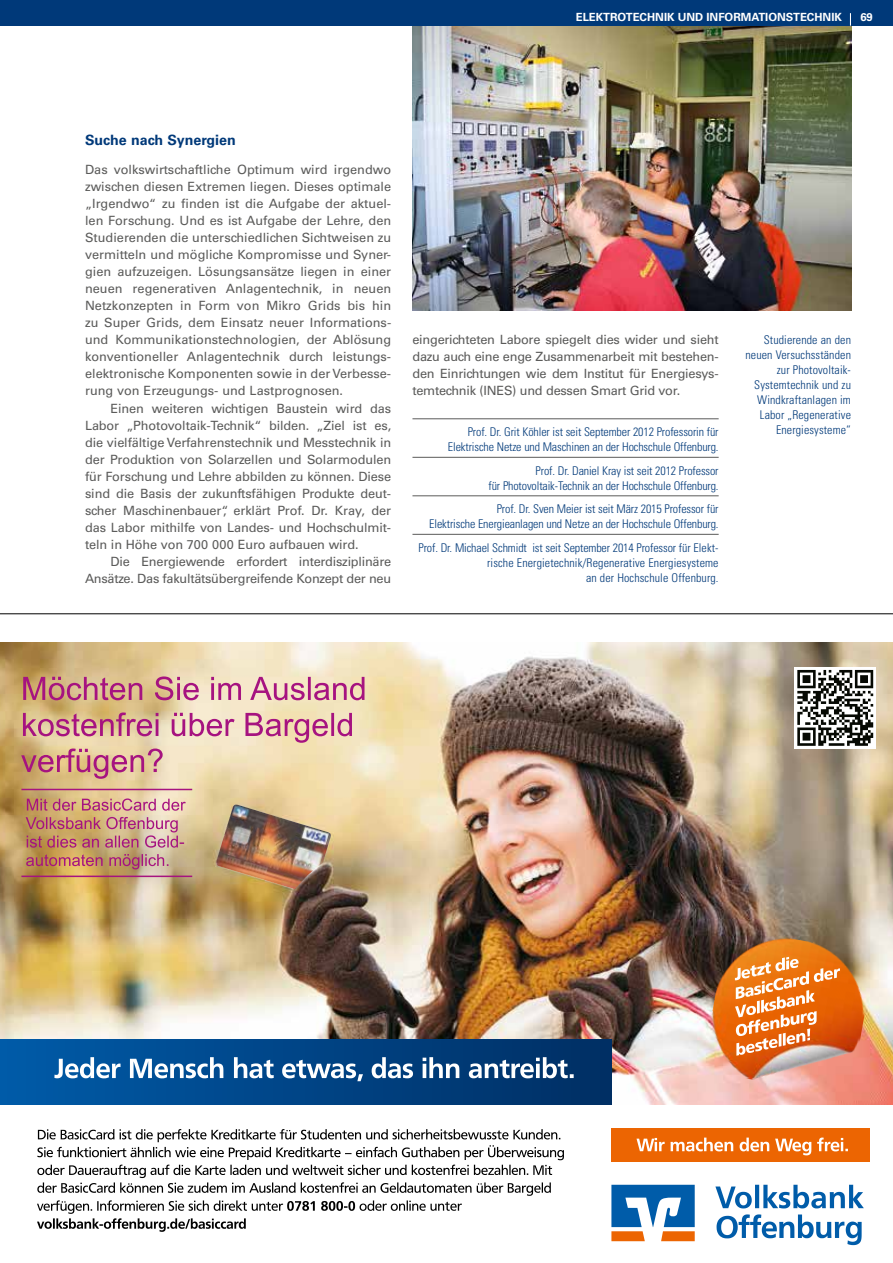
<style>
.page{position:relative;width:893px;height:1263px;background:#fff}
.page>*{position:absolute;margin:0;border:0;box-sizing:border-box;transform-origin:0 0}
.t1{font:700 14.25px "Univers LT Std";color:#003979}
.t2{font:12.75px/17px "Univers LT Std";letter-spacing:-.02em;color:#5b5b5a;text-align:justify}
.t3{font:300 condensed 12px/15px "Univers";letter-spacing:-.01em;color:#003979;text-align:right}
.t4{font:300 condensed 12px/15px "Univers";letter-spacing:.01em;color:#003979;text-align:right}
.t5{font:700 11.25px "Univers LT Std";color:#fff}
</style>
<div class="page">
<hr style="left:0;top:613px;width:893px;height:1px;background:#000">
<hr style="left:412px;top:418px;width:307px;height:1px;background:#5b5b5a">
<hr style="left:412px;top:457px;width:307px;height:1px;background:#5b5b5a">
<hr style="left:412px;top:496px;width:307px;height:1px;background:#5b5b5a">
<hr style="left:412px;top:534px;width:307px;height:1px;background:#5b5b5a">
<img style="left:412px;top:26px;width:439px;height:284px">
<div style="left:0;top:0;width:893px;height:26px;background:#003979"></div>
<svg style="left:850px;top:13px;width:1px;height:13px"></svg>
<img style="left:0;top:642px;width:893px;height:462px">
<img style="left:702px;top:927px;width:173px;height:170px">
<div style="left:0;top:1039px;width:612px;height:65px;background:linear-gradient(to right,#005ba8,#002e64)"></div>
<div style="left:611px;top:1128px;width:258px;height:34px;background:#ec6502"></div>
<svg style="left:54px;top:1057px;width:220px;height:21px"></svg>
<svg style="left:282px;top:1057px;width:292px;height:24px"></svg>
<svg style="left:636px;top:1137px;width:212px;height:18px"></svg>
<svg style="left:735px;top:957px;width:105px;height:99px;background:#ea8e4a"></svg>
<svg style="left:611px;top:1185px;width:84px;height:56px"></svg>
<svg style="left:715px;top:1185px;width:149px;height:60px"></svg>
<svg style="left:37px;top:1129px;width:527px;height:103px"></svg>
<img style="left:216px;top:804px;width:115px;height:85px">
<div style="left:795px;top:667px;width:81px;height:81px;background:#fff"></div>
<svg style="left:797px;top:670px;width:76px;height:76px"></svg>
<svg style="left:21px;top:676px;width:343px;height:103px;background:#deb6a4"></svg>
<hr style="left:21px;top:789px;width:171px;height:1px;background:#a61380">
<hr style="left:21px;top:875px;width:171px;height:2px;background:#a61380">
<img style="left:26px;top:798px;width:160px;height:71px">
<p class="t5" style="left:576px;top:10px;width:268px">ELEKTROTECHNIK UND INFORMATIONSTECHNIK</p>
<p class="t5" style="left:860px;top:10px;width:14px">69</p>
<p class="t1" style="left:85px;top:131px;width:152px">Suche nach Synergien</p>
<p class="t2" style="left:85px;top:161px;width:308px">Das volkswirtschaftliche Optimum wird irgendwo zwischen diesen Extremen liegen. Dieses optimale „Irgendwo“ zu finden ist die Aufgabe der aktuel&shy;len Forschung. Und es ist Aufgabe der Lehre, den Studierenden die unterschiedlichen Sichtweisen zu vermitteln und mögliche Kompromisse und Syner&shy;gien aufzuzeigen. Lösungsansätze liegen in einer neuen regenerativen Anlagentechnik, in neuen Netzkonzepten in Form von Mikro Grids bis hin zu Super Grids, dem Einsatz neuer Informations&shy;und Kommunikationstechnologien, der Ablösung konventioneller Anlagentechnik durch leistungs&shy;elektronische Komponenten sowie in der Verbesse&shy;rung von Erzeugungs- und Lastprognosen.</p>
<p class="t2" style="left:85px;top:400px;width:308px;text-indent:26px">Einen weiteren wichtigen Baustein wird das Labor „Photovoltaik-Technik“ bilden. „Ziel ist es, die vielfältige Verfahrenstechnik und Messtechnik in der Produktion von Solarzellen und Solarmodulen für Forschung und Lehre abbilden zu können. Diese sind die Basis der zukunftsfähigen Produkte deut&shy;scher Maschinenbauer“, erklärt Prof. Dr. Kray, der das Labor mithilfe von Landes- und Hochschulmit&shy;teln in Höhe von 700 000 Euro aufbauen wird.</p>
<p class="t2" style="left:85px;top:553px;width:308px;text-align:right">Die Energiewende erfordert interdisziplinäre<br>Ansätze. Das fakultätsübergreifende Konzept der neu</p>
<p class="t2" style="left:412px;top:331px;width:308px">eingerichteten Labore spiegelt dies wider und sieht dazu auch eine enge Zusammenarbeit mit bestehen&shy;den Einrichtungen wie dem Institut für Energiesys&shy;temtechnik (INES) und dessen Smart Grid vor.</p>
<p class="t3" style="left:448px;top:424px;width:272px">Prof. Dr. Grit Köhler ist seit September 2012 Professorin für<br>Elektrische Netze und Maschinen an der Hochschule Offenburg.</p>
<p class="t3" style="left:489px;top:463px;width:232px">Prof. Dr. Daniel Kray ist seit 2012 Professor<br>für Photovoltaik-Technik an der Hochschule Offenburg.</p>
<p class="t3" style="left:429px;top:501px;width:291px">Prof. Dr. Sven Meier ist seit März 2015 Professor für<br>Elektrische Energieanlagen und Netze an der Hochschule Offenburg.</p>
<p class="t4" style="left:418px;top:540px;width:302px">Prof. Dr. Michael Schmidt ist seit September 2014 Professor für Elekt&shy;rische Energietechnik/Regenerative Energiesysteme<br>an der Hochschule Offenburg.</p>
<p class="t4" style="left:745px;top:332px;width:107px">Studierende an den neuen Versuchsständen zur Photovoltaik-<br>Systemtechnik und zu<br>Windkraftanlagen im<br>Labor „Regenerative<br>Energiesysteme“</p>
</div>
